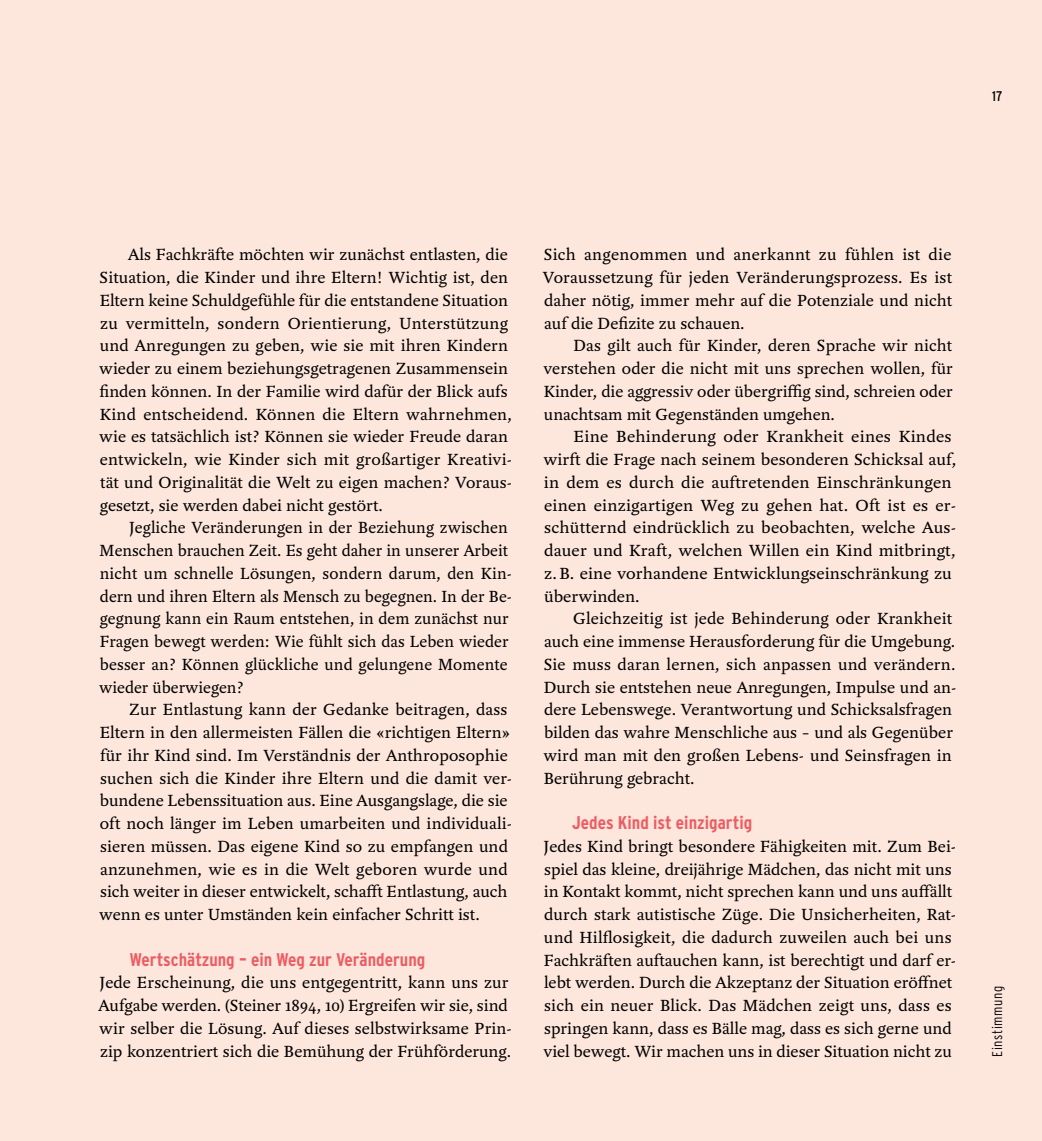
<style>
.page{position:relative;width:1042px;height:1141px;background:#fde6dc}
.page>*{position:absolute;margin:0;border:0;box-sizing:border-box;transform-origin:0 0}
.t1{font:700 18.38px "Interstate Condensed";color:#eb5d63}
.t2{font:17.5px/22.8px "Yoga Pro";letter-spacing:.005em;color:#000}
.t3{font:300 14px "Interstate Condensed";letter-spacing:.04em;color:#000}
.t4{font:14px "Interstate Condensed";color:#000}
</style>
<div class="page">
<p class="t4" style="left:992px;top:88px;width:12px">17</p>
<p class="t2" style="left:99px;top:243px;width:414px;text-indent:29px">Als Fachkräfte möchten wir zunächst entlasten, die Situation, die Kinder und ihre Eltern! Wichtig ist, den Eltern keine Schuldgefühle für die entstandene Situation zu vermitteln, sondern Orientierung, Unterstützung und Anregungen zu geben, wie sie mit ihren Kindern wieder zu einem beziehungsgetragenen Zusammensein finden können. In der Familie wird dafür der Blick aufs Kind entscheidend. Können die Eltern wahrnehmen, wie es tatsächlich ist? Können sie wieder Freude daran entwickeln, wie Kinder sich mit großartiger Kreativi&shy;tät und Originalität die Welt zu eigen machen? Voraus&shy;gesetzt, sie werden dabei nicht gestört.</p>
<p class="t2" style="left:99px;top:516px;width:414px;text-indent:30px">Jegliche Veränderungen in der Beziehung zwischen Menschen brauchen Zeit. Es geht daher in unserer Arbeit nicht um schnelle Lösungen, sondern darum, den Kin&shy;dern und ihren Eltern als Mensch zu begegnen. In der Be&shy;gegnung kann ein Raum entstehen, in dem zunächst nur Fragen bewegt werden: Wie fühlt sich das Leben wieder besser an? Können glückliche und gelungene Momente wieder überwiegen?</p>
<p class="t2" style="left:99px;top:698px;width:414px;text-indent:30px">Zur Entlastung kann der Gedanke beitragen, dass Eltern in den allermeisten Fällen die «richtigen Eltern» für ihr Kind sind. Im Verständnis der Anthroposophie suchen sich die Kinder ihre Eltern und die damit ver&shy;bundene Lebenssituation aus. Eine Ausgangslage, die sie oft noch länger im Leben umarbeiten und individuali&shy;sieren müssen. Das eigene Kind so zu empfangen und anzunehmen, wie es in die Welt geboren wurde und sich weiter in dieser entwickelt, schafft Entlastung, auch wenn es unter Umständen kein einfacher Schritt ist.</p>
<p class="t1" style="left:130px;top:949px;width:297px">Wertschätzung – ein Weg zur Veränderung</p>
<p class="t2" style="left:98px;top:971px;width:415px">Jede Erscheinung, die uns entgegentritt, kann uns zur Aufgabe werden. (Steiner 1894, 10) Ergreifen wir sie, sind wir selber die Lösung. Auf dieses selbstwirksame Prin&shy;zip konzentriert sich die Bemühung der Frühförderung.</p>
<p class="t2" style="left:543px;top:243px;width:411px;text-align:justify">Sich angenommen und anerkannt zu fühlen ist die Voraussetzung für jeden Veränderungsprozess. Es ist daher nötig, immer mehr auf die Potenziale und nicht auf die Defizite zu schauen.</p>
<p class="t2" style="left:543px;top:334px;width:411px;text-align:justify;text-indent:30px">Das gilt auch für Kinder, deren Sprache wir nicht verstehen oder die nicht mit uns sprechen wollen, für Kinder, die aggressiv oder übergriffig sind, schreien oder unachtsam mit Gegenständen umgehen.</p>
<p class="t2" style="left:543px;top:425px;width:414px;text-indent:30px">Eine Behinderung oder Krankheit eines Kindes wirft die Frage nach seinem besonderen Schicksal auf, in dem es durch die auftretenden Einschränkungen einen einzigartigen Weg zu gehen hat. Oft ist es er&shy;schütternd eindrücklich zu beobachten, welche Aus&shy;dauer und Kraft, welchen Willen ein Kind mitbringt, z.B. eine vorhandene Entwicklungseinschränkung zu überwinden.</p>
<p class="t2" style="left:543px;top:607px;width:414px;text-indent:30px">Gleichzeitig ist jede Behinderung oder Krankheit auch eine immense Herausforderung für die Umgebung.<br>Sie muss daran lernen, sich anpassen und verändern.<br>Durch sie entstehen neue Anregungen, Impulse und an&shy;dere Lebenswege. Verantwortung und Schicksalsfragen bilden das wahre Menschliche aus – und als Gegenüber wird man mit den großen Lebens- und Seinsfragen in Berührung gebracht.</p>
<p class="t1" style="left:572px;top:812px;width:182px">Jedes Kind ist einzigartig</p>
<p class="t2" style="left:543px;top:835px;width:414px">Jedes Kind bringt besondere Fähigkeiten mit. Zum Bei&shy;spiel das kleine, dreijährige Mädchen, das nicht mit uns in Kontakt kommt, nicht sprechen kann und uns auffällt durch stark autistische Züge. Die Unsicherheiten, Rat&shy;und Hilflosigkeit, die dadurch zuweilen auch bei uns Fachkräften auftauchen kann, ist berechtigt und darf er&shy;lebt werden. Durch die Akzeptanz der Situation eröffnet sich ein neuer Blick. Das Mädchen zeigt uns, dass es springen kann, dass es Bälle mag, dass es sich gerne und viel bewegt. Wir machen uns in dieser Situation nicht zu</p>
<p class="t3" style="left:989px;top:1057px;width:72px;rotate:-90deg">Einstimmung</p>
</div>
